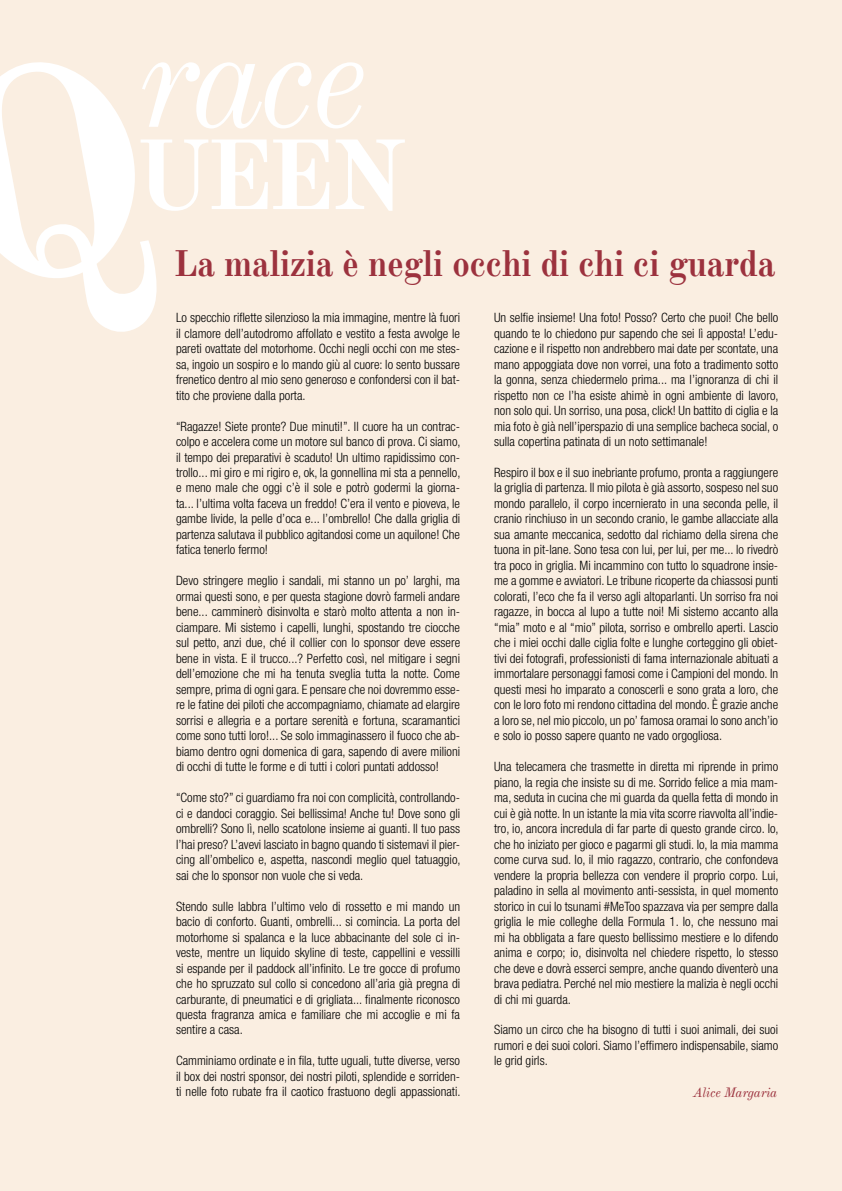
<style>
.page{position:relative;width:842px;height:1191px;background:#faeee1}
.page>*{position:absolute;margin:0;border:0;box-sizing:border-box;transform-origin:0 0}
.t1{font:700 35.9px "Old Standard TT";letter-spacing:-.02em;color:#9c323e}
.t2{font:italic 13.2px "Old Standard TT";letter-spacing:-.02em;color:#9c323e}
.t3{font:300 condensed 12.9px/15.5px "Helvetica Neue LT Std";color:#000;text-align:justify}
</style>
<div class="page">
<svg style="left:0;top:62px;width:157px;height:270px"></svg>
<svg style="left:142px;top:62px;width:169px;height:66px"></svg>
<svg style="left:317px;top:62px;width:46px;height:66px"></svg>
<svg style="left:336px;top:139px;width:69px;height:72px"></svg>
<svg style="left:141px;top:139px;width:188px;height:72px"></svg>
<h1 class="t1" style="left:174px;top:241px;width:604px">La malizia è negli occhi di chi ci guarda</h1>
<p class="t3" style="left:176px;top:310px;width:286px">Lo specchio riflette silenzioso la mia immagine, mentre là fuori il clamore dell’autodromo affollato e vestito a festa avvolge le pareti ovattate del motorhome. Occhi negli occhi con me stes&shy;sa, ingoio un sospiro e lo mando giù al cuore: lo sento bussare frenetico dentro al mio seno generoso e confondersi con il bat&shy;tito che proviene dalla porta.</p>
<p class="t3" style="left:176px;top:418px;width:286px">“Ragazze! Siete pronte? Due minuti!”. Il cuore ha un contrac&shy;colpo e accelera come un motore sul banco di prova. Ci siamo, il tempo dei preparativi è scaduto! Un ultimo rapidissimo con&shy;trollo... mi giro e mi rigiro e, ok, la gonnellina mi sta a pennello, e meno male che oggi c’è il sole e potrò godermi la giorna&shy;ta... l’ultima volta faceva un freddo! C’era il vento e pioveva, le gambe livide, la pelle d’oca e... l’ombrello! Che dalla griglia di partenza salutava il pubblico agitandosi come un aquilone! Che fatica tenerlo fermo!</p>
<p class="t3" style="left:176px;top:573px;width:286px">Devo stringere meglio i sandali, mi stanno un po’ larghi, ma ormai questi sono, e per questa stagione dovrò farmeli andare bene... camminerò disinvolta e starò molto attenta a non in&shy;ciampare. Mi sistemo i capelli, lunghi, spostando tre ciocche sul petto, anzi due, ché il collier con lo sponsor deve essere bene in vista. E il trucco...? Perfetto così, nel mitigare i segni dell’emozione che mi ha tenuta sveglia tutta la notte. Come sempre, prima di ogni gara. E pensare che noi dovremmo esse&shy;re le fatine dei piloti che accompagniamo, chiamate ad elargire sorrisi e allegria e a portare serenità e fortuna, scaramantici come sono tutti loro!... Se solo immaginassero il fuoco che ab&shy;biamo dentro ogni domenica di gara, sapendo di avere milioni di occhi di tutte le forme e di tutti i colori puntati addosso!</p>
<p class="t3" style="left:176px;top:789px;width:286px">“Come sto?” ci guardiamo fra noi con complicità, controllando&shy;ci e dandoci coraggio. Sei bellissima! Anche tu! Dove sono gli ombrelli? Sono lì, nello scatolone insieme ai guanti. Il tuo pass l’hai preso? L’avevi lasciato in bagno quando ti sistemavi il pier&shy;cing all’ombelico e, aspetta, nascondi meglio quel tatuaggio, sai che lo sponsor non vuole che si veda.</p>
<p class="t3" style="left:176px;top:898px;width:286px">Stendo sulle labbra l’ultimo velo di rossetto e mi mando un bacio di conforto. Guanti, ombrelli... si comincia. La porta del motorhome si spalanca e la luce abbacinante del sole ci in&shy;veste, mentre un liquido skyline di teste, cappellini e vessilli si espande per il paddock all’infinito. Le tre gocce di profumo che ho spruzzato sul collo si concedono all’aria già pregna di carburante, di pneumatici e di grigliata... finalmente riconosco questa fragranza amica e familiare che mi accoglie e mi fa sentire a casa.</p>
<p class="t3" style="left:176px;top:1053px;width:286px">Camminiamo ordinate e in fila, tutte uguali, tutte diverse, verso il box dei nostri sponsor, dei nostri piloti, splendide e sorriden&shy;ti nelle foto rubate fra il caotico frastuono degli appassionati.</p>
<p class="t3" style="left:494px;top:310px;width:286px">Un selfie insieme! Una foto! Posso? Certo che puoi! Che bello quando te lo chiedono pur sapendo che sei lì apposta! L’edu&shy;cazione e il rispetto non andrebbero mai date per scontate, una mano appoggiata dove non vorrei, una foto a tradimento sotto la gonna, senza chiedermelo prima... ma l’ignoranza di chi il rispetto non ce l’ha esiste ahimè in ogni ambiente di lavoro, non solo qui. Un sorriso, una posa, click! Un battito di ciglia e la mia foto è già nell’iperspazio di una semplice bacheca social, o sulla copertina patinata di un noto settimanale!</p>
<p class="t3" style="left:494px;top:464px;width:286px">Respiro il box e il suo inebriante profumo, pronta a raggiungere la griglia di partenza. Il mio pilota è già assorto, sospeso nel suo mondo parallelo, il corpo incernierato in una seconda pelle, il cranio rinchiuso in un secondo cranio, le gambe allacciate alla sua amante meccanica, sedotto dal richiamo della sirena che tuona in pit-lane. Sono tesa con lui, per lui, per me... lo rivedrò tra poco in griglia. Mi incammino con tutto lo squadrone insie&shy;me a gomme e avviatori. Le tribune ricoperte da chiassosi punti colorati, l’eco che fa il verso agli altoparlanti. Un sorriso fra noi ragazze, in bocca al lupo a tutte noi! Mi sistemo accanto alla “mia” moto e al “mio” pilota, sorriso e ombrello aperti. Lascio che i miei occhi dalle ciglia folte e lunghe corteggino gli obiet&shy;tivi dei fotografi, professionisti di fama internazionale abituati a immortalare personaggi famosi come i Campioni del mondo. In questi mesi ho imparato a conoscerli e sono grata a loro, che con le loro foto mi rendono cittadina del mondo. È grazie anche a loro se, nel mio piccolo, un po’ famosa oramai lo sono anch’io e solo io posso sapere quanto ne vado orgogliosa.</p>
<p class="t3" style="left:494px;top:759px;width:286px">Una telecamera che trasmette in diretta mi riprende in primo piano, la regia che insiste su di me. Sorrido felice a mia mam&shy;ma, seduta in cucina che mi guarda da quella fetta di mondo in cui è già notte. In un istante la mia vita scorre riavvolta all’indie&shy;tro, io, ancora incredula di far parte di questo grande circo. Io, che ho iniziato per gioco e pagarmi gli studi. Io, la mia mamma come curva sud. Io, il mio ragazzo, contrario, che confondeva vendere la propria bellezza con vendere il proprio corpo. Lui, paladino in sella al movimento anti-sessista, in quel momento storico in cui lo tsunami #MeToo spazzava via per sempre dalla griglia le mie colleghe della Formula 1. Io, che nessuno mai mi ha obbligata a fare questo bellissimo mestiere e lo difendo anima e corpo; io, disinvolta nel chiedere rispetto, lo stesso che deve e dovrà esserci sempre, anche quando diventerò una brava pediatra. Perché nel mio mestiere la malizia è negli occhi di chi mi guarda.</p>
<p class="t3" style="left:494px;top:1022px;width:286px">Siamo un circo che ha bisogno di tutti i suoi animali, dei suoi rumori e dei suoi colori. Siamo l’effimero indispensabile, siamo le grid girls.</p>
<p class="t2" style="left:693px;top:1084px;width:86px">Alice Margaria</p>
</div>
